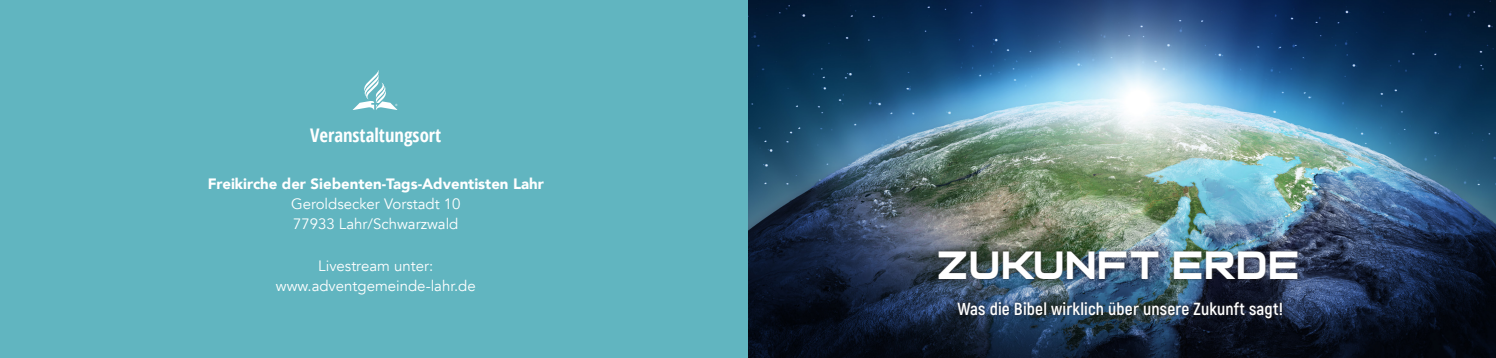
<style>
.page{position:relative;width:1496px;height:358px;background:#fff}
.page>*{position:absolute;margin:0;border:0;box-sizing:border-box;transform-origin:0 0}
.t1{font:40px "Casanova Scotia";letter-spacing:.02em;color:#fff}
.t2{font:700 condensed 18.75px "Open Sans";color:#fff}
.t3{font:700 17.5px "Akrobat";letter-spacing:.01em;color:#fff}
.t4{font:900 15px/20px "Avenir";color:#fff;text-align:center}
.t5{font:15px "Avenir";color:#fff}
.s1{font-weight:400}
</style>
<div class="page">
<div style="left:0;top:0;width:748px;height:358px;background:#61b5c0"></div>
<svg style="left:353px;top:70px;width:44px;height:40px"></svg>
<img style="left:748px;top:0;width:747px;height:358px">
<div style="left:935px;top:248px;width:366px;height:35px;background:#231f20;opacity:.75"></div>
<div style="left:953px;top:298px;width:332px;height:23px;background:#231f20;opacity:.75"></div>
<p class="t2" style="left:310px;top:122px;width:133px">Veranstaltungsort</p>
<p class="t4" style="left:208px;top:173px;width:338px">Freikirche der Siebenten-Tags-Adventisten Lahr<br><span class="s1">Geroldsecker Vorstadt 10<br>77933 Lahr/Schwarzwald</span></p>
<p class="t5" style="left:318px;top:257px;width:116px">Livestream unter:</p>
<p class="t5" style="left:276px;top:277px;width:201px">www.adventgemeinde-lahr.de</p>
<p class="t1" style="left:938px;top:248px;width:364px">ZUKUNFT ERDE</p>
<p class="t3" style="left:957px;top:297px;width:327px">Was die Bibel wirklich über unsere Zukunft sagt!</p>
</div>
